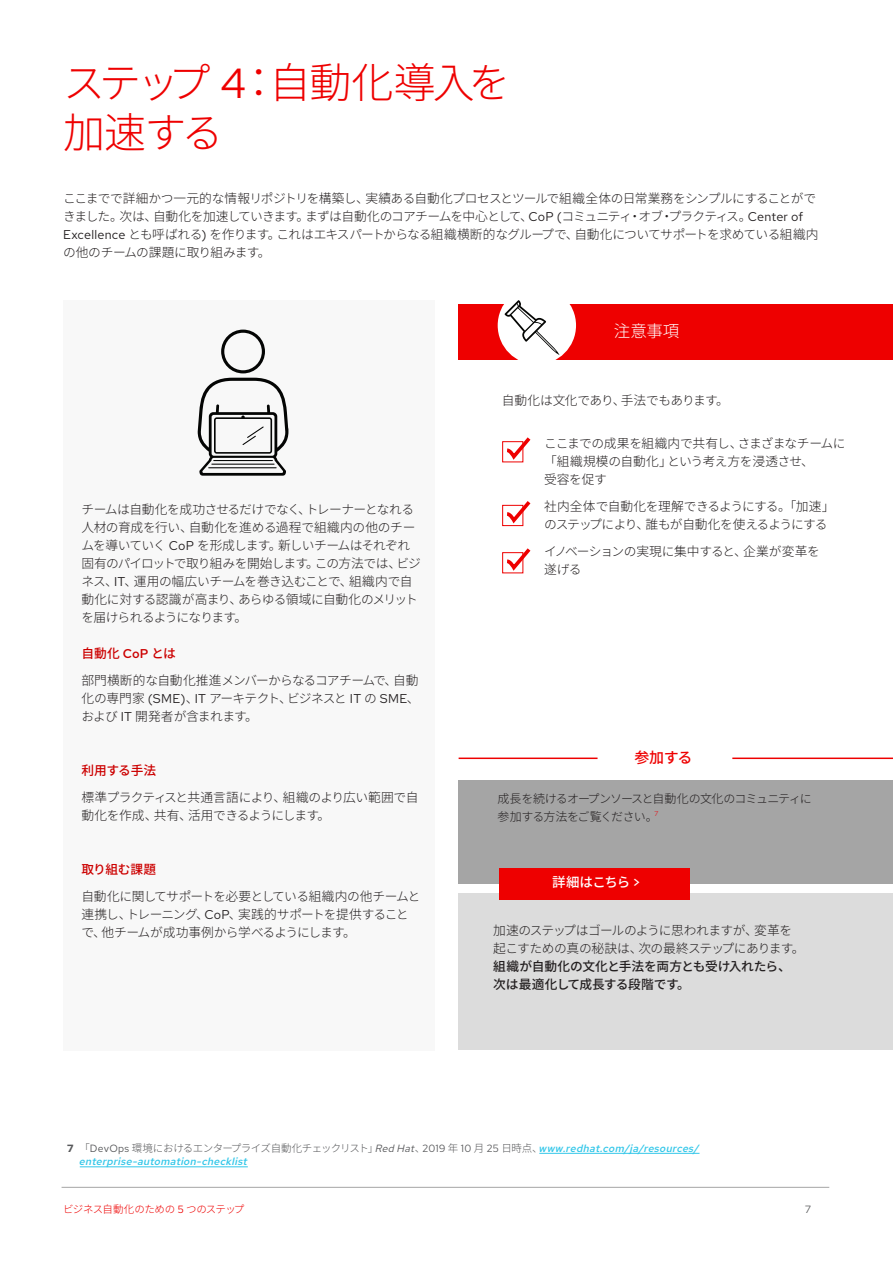
<style>
.page{position:relative;width:893px;height:1263px;background:#fff}
.page>*{position:absolute;margin:0;border:0;box-sizing:border-box;transform-origin:0 0}
.Header_-_Title{font:300 42px/50.4px "Noto Sans CJ Kjp";letter-spacing:-.065em;color:#e00}
.Main_-_Subhead_2{font:300 16.5px "Noto Sans CJ Kjp";color:#fff}
.Main_-_Body{font:500 15px "Noto Sans CJ Kjp";color:#e00}
.Main_-_Body-2{font:500 13.5px "Noto Sans CJ Kjp";letter-spacing:-.04em;color:#fff}
.Main_-_Body-3{font:300 12.75px/18px "Noto Sans CJ Kjp";letter-spacing:-.045em;color:#231f20}
.Main_-_Body-4{font:500 12.75px "Noto Sans CJ Kjp";letter-spacing:-.02em;color:#c00}
.Main_-_Body-5{font:300 12.75px "Noto Sans CJ Kjp";letter-spacing:-.02em;color:#231f20}
.Main_-_Body-6{font:300 12px/18px "Noto Sans CJ Kjp";letter-spacing:-.07em;color:#231f20}
.Main_-_Footnote{font:italic 500 10.5px/13.5px "Red Hat Text";color:#33c7e9}
.t1{font:300 10.5px "Noto Sans CJ Kjp";letter-spacing:-.05em;color:#e00}
.t2{font:10.5px "Red Hat Text";color:#57585a}
.Main_-_Body-7{font:7.05px "Red Hat Text";color:#e01e25}
.s1{font-family:"Red Hat Text";font-weight:400}
.s2{font-family:"Red Hat Text"}
.s3{font-weight:500}
.s4{font-weight:700;font-style:normal;color:#57585a}
.s5{font-family:"Noto Sans CJ Kjp";font-weight:300;font-style:normal;color:#57585a}
.s6{font-weight:400;font-style:normal;color:#57585a}
.s7{font-weight:400;color:#57585a}
</style>
<div class="page">
<div style="left:63px;top:300px;width:371px;height:751px;background:#f8f8f8"></div>
<div style="left:458px;top:780px;width:435px;height:104px;background:#a5a5a5"></div>
<div style="left:458px;top:893px;width:435px;height:157px;background:#dcdcdc"></div>
<div style="left:499px;top:868px;width:191px;height:31px;background:#e00"></div>
<hr style="left:732px;top:757px;width:161px;height:2px;background:#e00">
<hr style="left:459px;top:757px;width:138px;height:2px;background:#e00">
<div style="left:458px;top:304px;width:435px;height:55px;background:#e00"></div>
<div style="left:498px;top:286px;width:78px;height:79px;background:#fff;border-radius:50%"></div>
<svg style="left:505px;top:300px;width:55px;height:55px"></svg>
<hr style="left:539px;top:1153px;width:160px;height:1px;background:#33c7e9">
<hr style="left:80px;top:1166px;width:168px;height:1px;background:#33c7e9">
<svg style="left:198px;top:330px;width:90px;height:146px"></svg>
<div style="left:502px;top:441px;width:21px;height:21px;border:1px solid #e00"></div>
<svg style="left:503px;top:437px;width:28px;height:26px"></svg>
<div style="left:502px;top:505px;width:21px;height:21px;border:1px solid #e00"></div>
<svg style="left:503px;top:501px;width:28px;height:26px"></svg>
<div style="left:502px;top:552px;width:21px;height:21px;border:1px solid #e00"></div>
<svg style="left:503px;top:548px;width:28px;height:26px"></svg>
<hr style="left:62px;top:1187px;width:767px;height:1px;background:#a5a5a5">
<p class="Header_-_Title" style="left:63px;top:58px;width:449px">ステップ <span class="s1">4</span>：自動化導入を加速する</p>
<p class="Main_-_Body-3" style="left:63px;top:189px;width:757px">ここまでで詳細かつ一元的な情報リポジトリを構築し、実績ある自動化プロセスとツールで組織全体の日常業務をシンプルにすることができました。次は、自動化を加速していきます。まずは自動化のコアチームを中心として、<span class="s1">CoP (</span>コミュニティ・オブ・プラクティス。<span class="s1">Center of Excellence</span> とも呼ばれる<span class="s1">)</span> を作ります。これはエキスパートからなる組織横断的なグループで、自動化についてサポートを求めている組織内の他のチームの課題に取り組みます。</p>
<p class="Main_-_Subhead_2" style="left:614px;top:322px;width:67px">注意事項</p>
<p class="Main_-_Body-3" style="left:81px;top:501px;width:341px">チームは自動化を成功させるだけでなく、トレーナーとなれる人材の育成を行い、自動化を進める過程で組織内の他のチームを導いていく <span class="s1">CoP</span> を形成します。新しいチームはそれぞれ固有のパイロットで取り組みを開始します。この方法では、ビジネス、<span class="s1">IT</span>、運用の幅広いチームを巻き込むことで、組織内で自動化に対する認識が高まり、あらゆる領域に自動化のメリットを届けられるようになります。</p>
<p class="Main_-_Body-4" style="left:81px;top:646px;width:96px">自動化 <span class="s2">CoP</span> とは</p>
<p class="Main_-_Body-3" style="left:81px;top:672px;width:340px;text-align:justify">部門横断的な自動化推進メンバーからなるコアチームで、自動化の専門家 <span class="s1">(SME)</span>、<span class="s1">IT</span> アーキテクト、ビジネスと <span class="s1">IT</span> の <span class="s1">SME</span>、および <span class="s1">IT</span> 開発者が含まれます。</p>
<p class="Main_-_Body-4" style="left:81px;top:763px;width:76px">利用する手法</p>
<p class="Main_-_Body-3" style="left:81px;top:789px;width:339px">標準プラクティスと共通言語により、組織のより広い範囲で自動化を作成、共有、活用できるようにします。</p>
<p class="Main_-_Body-4" style="left:81px;top:862px;width:76px">取り組む課題</p>
<p class="Main_-_Body-3" style="left:81px;top:888px;width:340px">自動化に関してサポートを必要としている組織内の他チームと連携し、トレーニング、<span class="s1">CoP</span>、実践的サポートを提供することで、他チームが成功事例から学べるようにします。</p>
<p class="Main_-_Body-5" style="left:502px;top:393px;width:228px">自動化は文化であり、手法でもあります。</p>
<p class="Main_-_Body-3" style="left:544px;top:434px;width:303px">ここまでの成果を組織内で共有し、さまざまなチームに「組織規模の自動化」という考え方を浸透させ、<br>受容を促す</p>
<p class="Main_-_Body-3" style="left:544px;top:497px;width:292px">社内全体で自動化を理解できるようにする。「加速」のステップにより、誰もが自動化を使えるようにする</p>
<p class="Main_-_Body-3" style="left:544px;top:542px;width:277px">イノベーションの実現に集中すると、企業が変革を遂げる</p>
<p class="Main_-_Body" style="left:634px;top:749px;width:60px">参加する</p>
<p class="Main_-_Body-6" style="left:498px;top:790px;width:316px">成長を続けるオープンソースと自動化の文化のコミュニティに参加する方法をご覧ください。</p>
<p class="Main_-_Body-7" style="left:654px;top:808px;width:5px">7</p>
<p class="Main_-_Body-2" style="left:552px;top:875px;width:90px">詳細はこちら <span class="s2">&gt;</span></p>
<p class="Main_-_Body-3" style="left:493px;top:921px;width:313px">加速のステップはゴールのように思われますが、変革を起こすための真の秘訣は、次の最終ステップにあります。<span class="s3">組織が自動化の文化と手法を両方とも受け入れたら、次は最適化して成長する段階です。</span></p>
<p class="Main_-_Footnote" style="left:79px;top:1141px;width:621px;text-indent:-12px"><span class="s4">7</span> <span class="s5">「</span><span class="s6">DevOps</span> <span class="s5">環境におけるエンタープライズ自動化チェックリスト」</span><span class="s7">Red Hat</span><span class="s5">、</span><span class="s6">2019</span> <span class="s5">年</span> <span class="s6">10</span> <span class="s5">月</span> <span class="s6">25</span> <span class="s5">日時点、</span>www.redhat.com/ja/resources/ enterprise-automation-checklist</p>
<p class="t1" style="left:63px;top:1203px;width:183px">ビジネス自動化のための <span class="s1">5</span> つのステップ</p>
<p class="t2" style="left:805px;top:1203px;width:7px">7</p>
</div>
